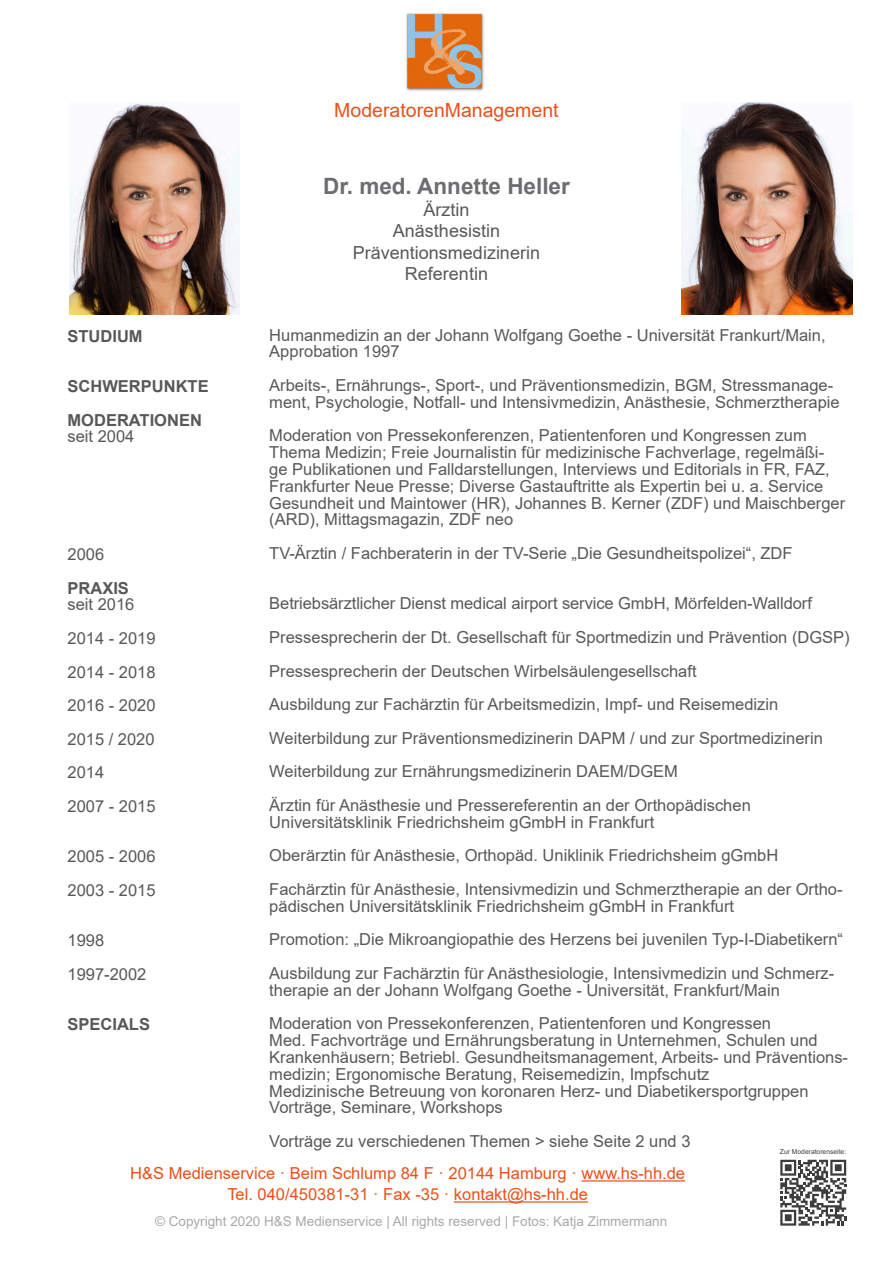
<style>
.page{position:relative;width:893px;height:1263px;background:#fff}
.page>*{position:absolute;margin:0;border:0;box-sizing:border-box;transform-origin:0 0}
.t1{font:700 22.5px "Arial";color:#6c6d70}
.t2{font:19.5px "Arial";color:#eb5017}
.t3{font:18px/21.6px "Arial";color:#57585a;text-align:center}
.t4{font:16.5px/33.6px "Arial";color:#57585a}
.t5{font:16.5px/21px "Arial";color:#eb5017;text-align:center}
.t6{font:700 16.5px/33.6px "Arial";color:#57585a}
.t7{font:13.5px "Arial";color:#a8a9ad}
.t8{font:6.75px "Arial";color:#3e3e3f}
</style>
<div class="page">
<svg style="left:780px;top:1160px;width:66px;height:66px"></svg>
<img style="left:69px;top:103px;width:171px;height:212px">
<img style="left:681px;top:102px;width:171px;height:213px">
<img style="left:406px;top:13px;width:78px;height:78px">
<hr style="left:581px;top:1180px;width:104px;height:1px;background:#eb5017">
<hr style="left:454px;top:1201px;width:134px;height:1px;background:#eb5017">
<p class="t2" style="left:334px;top:97px;width:226px">ModeratorenManagement</p>
<p class="t6" style="left:68px;top:319px;width:77px">STUDIUM</p>
<p class="t6" style="left:68px;top:370px;width:143px">SCHWERPUNKTE<br>MODERATIONEN</p>
<p class="t4" style="left:68px;top:420px;width:68px">seit 2004</p>
<p class="t4" style="left:68px;top:537px;width:38px">2006</p>
<p class="t6" style="left:68px;top:571px;width:63px">PRAXIS</p>
<p class="t4" style="left:68px;top:588px;width:90px">seit 2016<br>2014 - 2019<br>2014 - 2018<br>2016 - 2020<br>2015 / 2020<br>2014<br>2007 - 2015</p>
<p class="t4" style="left:68px;top:840px;width:90px">2005 - 2006<br>2003 - 2015</p>
<p class="t4" style="left:68px;top:924px;width:80px">1998<br>1997-2002</p>
<p class="t6" style="left:68px;top:1008px;width:84px">SPECIALS</p>
<h1 class="t1" style="left:323px;top:170px;width:248px">Dr. med. Annette Heller</h1>
<p class="t3" style="left:353px;top:198px;width:189px">Ärztin<br>Anästhesistin<br>Präventionsmedizinerin<br>Referentin</p>
<p class="t4" style="left:269px;top:326px;width:558px;line-height:16.8px">Humanmedizin an der Johann Wolfgang Goethe - Universität Frankurt/Main,<br>Approbation 1997</p>
<p class="t4" style="left:269px;top:377px;width:572px;line-height:16.8px">Arbeits-, Ernährungs-, Sport-, und Präventionsmedizin, BGM, Stressmanage&shy;ment, Psychologie, Notfall- und Intensivmedizin, Anästhesie, Schmerztherapie</p>
<p class="t4" style="left:269px;top:427px;width:577px;line-height:16.8px">Moderation von Pressekonferenzen, Patientenforen und Kongressen zum Thema Medizin; Freie Journalistin für medizinische Fachverlage, regelmäßi&shy;ge Publikationen und Falldarstellungen, Interviews und Editorials in FR, FAZ, Frankfurter Neue Presse; Diverse Gastauftritte als Expertin bei u. a. Service Gesundheit und Maintower (HR), Johannes B. Kerner (ZDF) und Maischberger (ARD), Mittagsmagazin, ZDF neo</p>
<p class="t4" style="left:269px;top:536px;width:525px">TV-Ärztin / Fachberaterin in der TV-Serie „Die Gesundheitspolizei“, ZDF</p>
<p class="t4" style="left:269px;top:587px;width:582px">Betriebsärztlicher Dienst medical airport service GmbH, Mörfelden-Walldorf Pressesprecherin der Dt. Gesellschaft für Sportmedizin und Prävention (DGSP)<br>Pressesprecherin der Deutschen Wirbelsäulengesellschaft<br>Ausbildung zur Fachärztin für Arbeitsmedizin, Impf- und Reisemedizin Weiterbildung zur Präventionsmedizinerin DAPM / und zur Sportmedizinerin Weiterbildung zur Ernährungsmedizinerin DAEM/DGEM<br>Ärztin für Anästhesie und Pressereferentin an der Orthopädischen</p>
<p class="t4" style="left:269px;top:805px;width:575px">Universitätsklinik Friedrichsheim gGmbH in Frankfurt<br>Oberärztin für Anästhesie, Orthopäd. Uniklinik Friedrichsheim gGmbH<br>Fachärztin für Anästhesie, Intensivmedizin und Schmerztherapie an der Ortho-</p>
<p class="t4" style="left:269px;top:889px;width:575px">pädischen Universitätsklinik Friedrichsheim gGmbH in Frankfurt<br>Promotion: „Die Mikroangiopathie des Herzens bei juvenilen Typ-I-Diabetikern“<br>Ausbildung zur Fachärztin für Anästhesiologie, Intensivmedizin und Schmerz-</p>
<p class="t4" style="left:269px;top:973px;width:512px">therapie an der Johann Wolfgang Goethe - Universität, Frankfurt/Main<br>Moderation von Pressekonferenzen, Patientenforen und Kongressen</p>
<p class="t4" style="left:269px;top:1032px;width:580px;line-height:16.8px">Med. Fachvorträge und Ernährungsberatung in Unternehmen, Schulen und Krankenhäusern; Betriebl. Gesundheitsmanagement, Arbeits- und Präventions&shy;medizin; Ergonomische Beratung, Reisemedizin, Impfschutz<br>Medizinische Betreuung von koronaren Herz- und Diabetikersportgruppen Vorträge, Seminare, Workshops</p>
<p class="t4" style="left:269px;top:1124px;width:423px">Vorträge zu verschiedenen Themen &gt; siehe Seite 2 und 3</p>
<p class="t8" style="left:780px;top:1147px;width:68px">Zur Moderatorenseite:</p>
<p class="t5" style="left:130px;top:1163px;width:556px">H&amp;S Medienservice · Beim Schlump 84 F · 20144 Hamburg · www.hs-hh.de<br>Tel. 040/450381-31 · Fax -35 · kontakt@hs-hh.de</p>
<p class="t7" style="left:155px;top:1211px;width:514px">© Copyright 2020 H&amp;S Medienservice | All rights reserved | Fotos: Katja Zimmermann</p>
</div>
